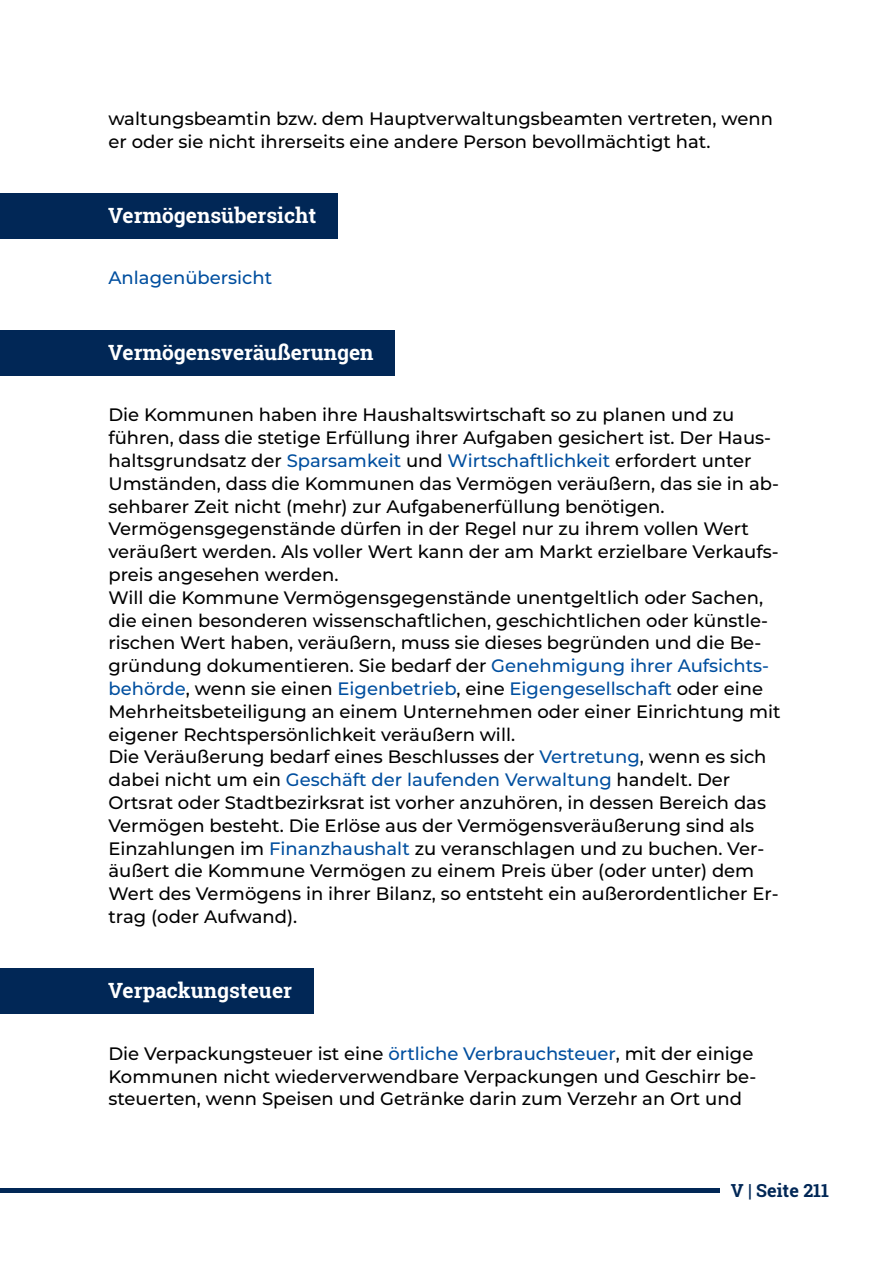
<style>
.page{position:relative;width:893px;height:1263px;background:#fff}
.page>*{position:absolute;margin:0;border:0;box-sizing:border-box;transform-origin:0 0}
.t1{font:700 21px "Roboto Slab";color:#fff}
.t2{font:500 18px/22.8px "Montserrat";color:#000}
.t3{font:500 18px "Montserrat";color:#004f9f}
.t4{font:700 18px "Roboto Slab";color:#012756}
.s1{color:#004f9f}
</style>
<div class="page">
<hr style="left:0;top:1189px;width:719px;height:4px;background:#012756">
<div style="left:0;top:193px;width:337px;height:46px;background:#012756"></div>
<div style="left:0;top:330px;width:395px;height:46px;background:#012756"></div>
<div style="left:0;top:968px;width:313px;height:46px;background:#012756"></div>
<p class="t2" style="left:108px;top:106px;width:666px">waltungsbeamtin bzw. dem Hauptverwaltungsbeamten vertreten, wenn er oder sie nicht ihrerseits eine andere Person bevollmächtigt hat.</p>
<p class="t1" style="left:108px;top:201px;width:210px">Vermögensübersicht</p>
<p class="t3" style="left:108px;top:265px;width:165px">Anlagenübersicht</p>
<p class="t1" style="left:108px;top:338px;width:267px">Vermögensveräußerungen</p>
<p class="t2" style="left:108px;top:403px;width:674px">Die Kommunen haben ihre Haushaltswirtschaft so zu planen und zu führen, dass die stetige Erfüllung ihrer Aufgaben gesichert ist. Der Haus&shy;haltsgrundsatz der <span class="s1">Sparsamkeit</span> und <span class="s1">Wirtschaftlichkeit</span> erfordert unter Umständen, dass die Kommunen das Vermögen veräußern, das sie in ab&shy;sehbarer Zeit nicht (mehr) zur Aufgabenerfüllung benötigen.<br>Vermögensgegenstände dürfen in der Regel nur zu ihrem vollen Wert veräußert werden. Als voller Wert kann der am Markt erzielbare Verkaufs&shy;preis angesehen werden.<br>Will die Kommune Vermögensgegenstände unentgeltlich oder Sachen, die einen besonderen wissenschaftlichen, geschichtlichen oder künstle&shy;rischen Wert haben, veräußern, muss sie dieses begründen und die Be&shy;gründung dokumentieren. Sie bedarf der <span class="s1">Genehmigung ihrer Aufsichts&shy;behörde</span>, wenn sie einen <span class="s1">Eigenbetrieb</span>, eine <span class="s1">Eigengesellschaft</span> oder eine Mehrheitsbeteiligung an einem Unternehmen oder einer Einrichtung mit eigener Rechtspersönlichkeit veräußern will.<br>Die Veräußerung bedarf eines Beschlusses der <span class="s1">Vertretung</span>, wenn es sich dabei nicht um ein <span class="s1">Geschäft der laufenden Verwaltung</span> handelt. Der Ortsrat oder Stadtbezirksrat ist vorher anzuhören, in dessen Bereich das Vermögen besteht. Die Erlöse aus der Vermögensveräußerung sind als Einzahlungen im <span class="s1">Finanzhaushalt</span> zu veranschlagen und zu buchen. Ver&shy;äußert die Kommune Vermögen zu einem Preis über (oder unter) dem Wert des Vermögens in ihrer Bilanz, so entsteht ein außerordentlicher Er&shy;trag (oder Aufwand).</p>
<p class="t1" style="left:108px;top:976px;width:186px">Verpackungsteuer</p>
<p class="t2" style="left:108px;top:1041px;width:649px">Die Verpackungsteuer ist eine <span class="s1">örtliche Verbrauchsteuer</span>, mit der einige<br>Kommunen nicht wiederverwendbare Verpackungen und Geschirr be&shy;steuerten, wenn Speisen und Getränke darin zum Verzehr an Ort und</p>
<p class="t4" style="left:731px;top:1178px;width:100px">V | Seite 211</p>
</div>
